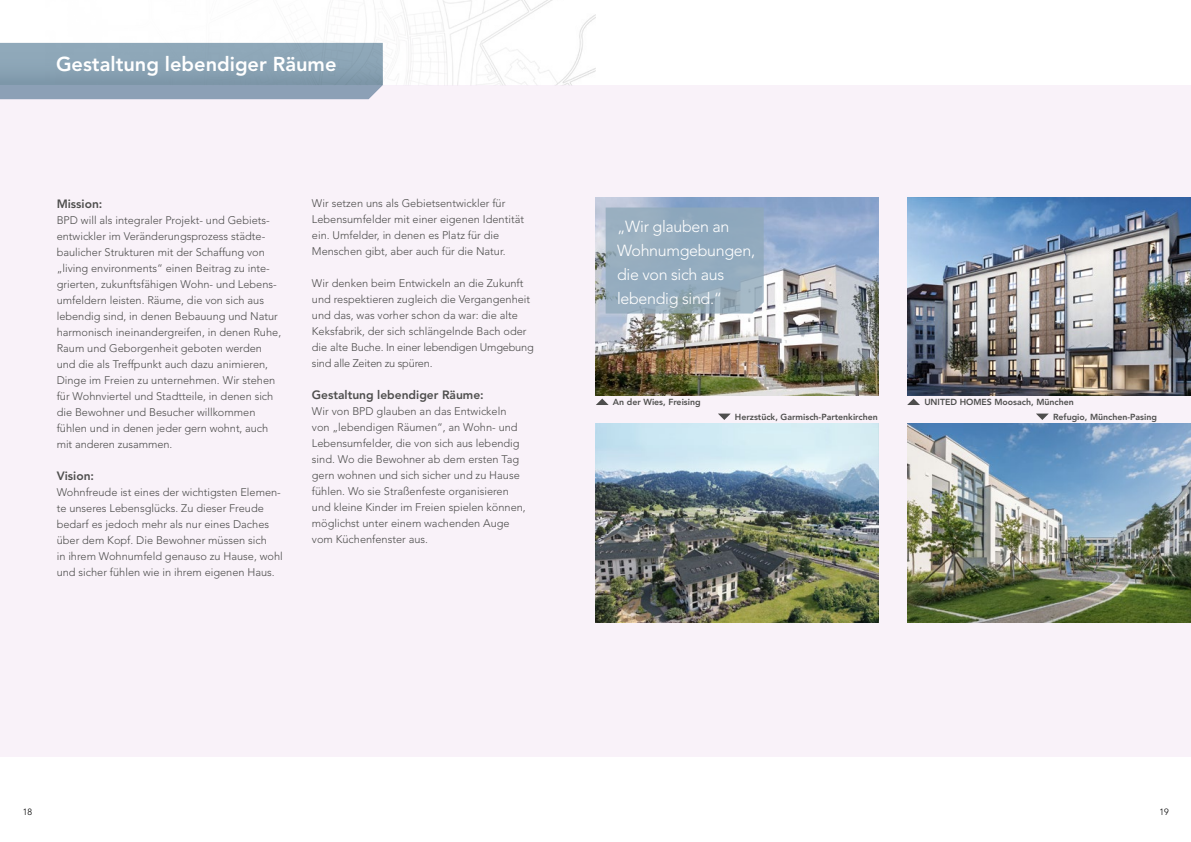
<style>
.page{position:relative;width:1191px;height:842px;background:#fff}
.page>*{position:absolute;margin:0;border:0;box-sizing:border-box;transform-origin:0 0}
.t1{font:800 20px "Avenir LT Std";color:#fff}
.t2{font:300 16px/24px "Avenir LT Std";letter-spacing:-.02em;color:#fff}
.t3{font:800 12px "Avenir LT Std";color:#4e4e4d}
.t4{font:300 11px/16px "Avenir LT Std";color:#4e4e4d}
.t5{font:300 9px "Avenir LT Std";color:#000}
.t6{font:800 8.8px "Avenir LT Std";color:#4e4e4d}
</style>
<div class="page">
<img style="left:0;top:0;width:595px;height:85px">
<div style="left:0;top:85px;width:1191px;height:672px;background:#f9f2f9"></div>
<div style="left:0;top:85px;width:383px;height:14px;background:#8ca0b6"></div>
<div style="left:0;top:43px;width:383px;height:42px;background:linear-gradient(to right,#8aa3b5,#88a1b2)"></div>
<img style="left:595px;top:197px;width:283px;height:198px">
<img style="left:907px;top:197px;width:284px;height:198px">
<img style="left:907px;top:424px;width:284px;height:198px">
<svg style="left:605px;top:207px;width:158px;height:107px;background:#95acbe"></svg>
<svg style="left:596px;top:399px;width:12px;height:6px"></svg>
<svg style="left:907px;top:399px;width:13px;height:6px"></svg>
<img style="left:595px;top:424px;width:283px;height:198px">
<svg style="left:718px;top:414px;width:12px;height:6px"></svg>
<svg style="left:1036px;top:414px;width:12px;height:6px"></svg>
<h1 class="t1" style="left:56px;top:52px;width:282px">Gestaltung lebendiger Räume</h1>
<p class="t3" style="left:57px;top:196px;width:47px">Mission:</p>
<p class="t4" style="left:57px;top:212px;width:226px">BPD will als integraler Projekt- und Gebiets&shy;entwickler im Veränderungsprozess städte&shy;baulicher Strukturen mit der Schaffung von „living environments“ einen Beitrag zu inte&shy;grierten, zukunftsfähigen Wohn- und Lebens&shy;umfeldern leisten. Räume, die von sich aus lebendig sind, in denen Bebauung und Natur harmonisch ineinandergreifen, in denen Ruhe, Raum und Geborgenheit geboten werden und die als Treffpunkt auch dazu animieren, Dinge im Freien zu unternehmen. Wir stehen für Wohnviertel und Stadtteile, in denen sich die Bewohner und Besucher willkommen fühlen und in denen jeder gern wohnt, auch mit anderen zusammen.</p>
<p class="t3" style="left:57px;top:468px;width:39px">Vision:</p>
<p class="t4" style="left:57px;top:484px;width:228px">Wohnfreude ist eines der wichtigsten Elemen&shy;te unseres Lebensglücks. Zu dieser Freude bedarf es jedoch mehr als nur eines Daches über dem Kopf. Die Bewohner müssen sich<br>in ihrem Wohnumfeld genauso zu Hause, wohl und sicher fühlen wie in ihrem eigenen Haus.</p>
<p class="t4" style="left:312px;top:195px;width:214px">Wir setzen uns als Gebietsentwickler für Lebensumfelder mit einer eigenen Identität ein. Umfelder, in denen es Platz für die Menschen gibt, aber auch für die Natur.</p>
<p class="t4" style="left:312px;top:275px;width:223px">Wir denken beim Entwickeln an die Zukunft und respektieren zugleich die Vergangenheit und das, was vorher schon da war: die alte Keksfabrik, der sich schlängelnde Bach oder die alte Buche. In einer lebendigen Umgebung sind alle Zeiten zu spüren.</p>
<p class="t3" style="left:312px;top:387px;width:173px">Gestaltung lebendiger Räume:</p>
<p class="t4" style="left:312px;top:403px;width:215px">Wir von BPD glauben an das Entwickeln von „lebendigen Räumen“, an Wohn- und Lebensumfelder, die von sich aus lebendig sind. Wo die Bewohner ab dem ersten Tag gern wohnen und sich sicher und zu Hause fühlen. Wo sie Straßenfeste organisieren und kleine Kinder im Freien spielen können, möglichst unter einem wachenden Auge vom Küchenfenster aus.</p>
<h2 class="t2" style="left:617px;top:214px;width:140px">„Wir glauben an<br>Wohnumgebungen, die von sich aus lebendig sind.“</h2>
<p class="t6" style="left:613px;top:397px;width:89px">An der Wies, Freising</p>
<p class="t6" style="left:924px;top:397px;width:151px">UNITED HOMES Moosach, München</p>
<p class="t6" style="left:735px;top:412px;width:144px">Herzstück, Garmisch-Partenkirchen</p>
<p class="t6" style="left:1053px;top:412px;width:105px">Refugio, München-Pasing</p>
<p class="t5" style="left:23px;top:806px;width:11px">18</p>
<p class="t5" style="left:1159px;top:806px;width:11px">19</p>
</div>
